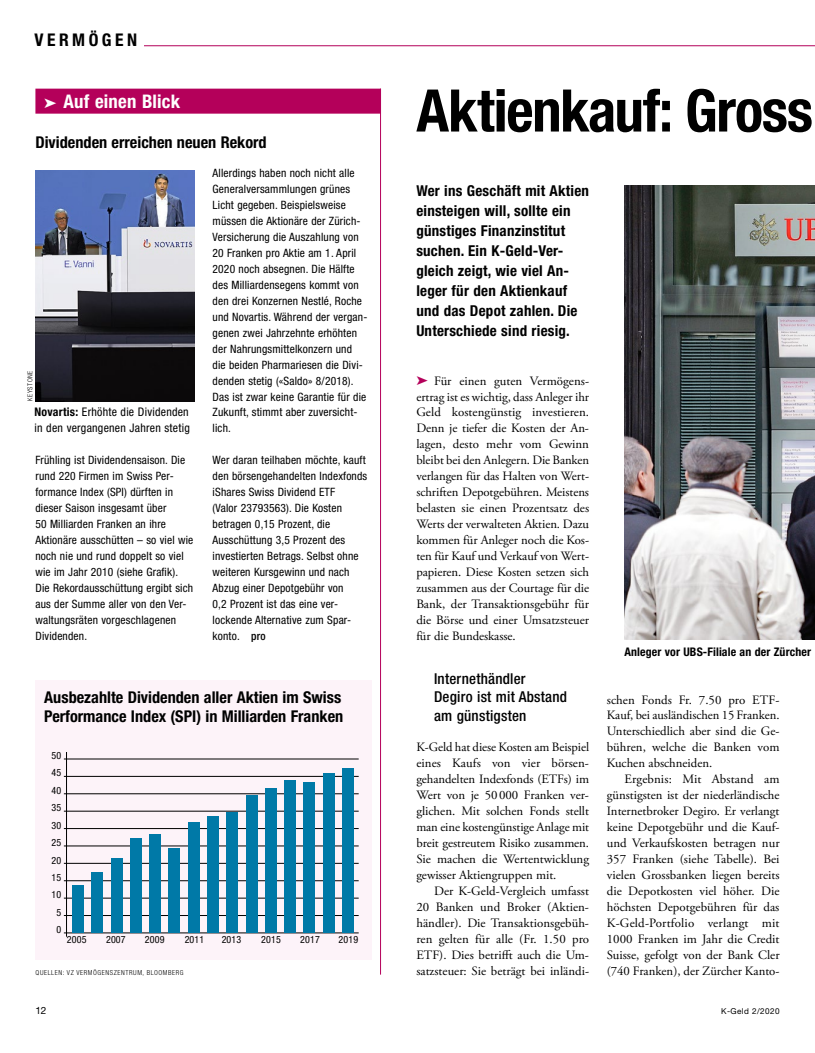
<style>
.page{position:relative;width:815px;height:1053px;background:#fff}
.page>*{position:absolute;margin:0;border:0;box-sizing:border-box;transform-origin:0 0}
.t1{font:700 condensed 58.75px "Helvetica Neue LT Std";letter-spacing:-.02em;color:#000}
.t2{font:700 condensed 18.75px "Helvetica Neue LT Std";letter-spacing:.01em;color:#fff}
.t3{font:700 condensed 17.5px "Helvetica Neue LT Std";letter-spacing:.2em;color:#000}
.t4{font:700 condensed 16.25px/18.8px "Helvetica Neue LT Std";color:#000}
.t5{font:700 condensed 15px/20px "Helvetica Neue LT Std";letter-spacing:.015em;color:#000}
.t6{font:500 condensed 15px/18.8px "Helvetica Neue LT Std";letter-spacing:.015em;color:#000}
.t7{font:12.75px/16px "Adobe Garamond Pro";color:#000;text-align:justify}
.t8{font:condensed 11.88px/15.9px "Helvetica Neue LT Std";letter-spacing:.02em;color:#000}
.t9{font:700 condensed 11.88px "Helvetica Neue LT Std";letter-spacing:.01em;color:#000}
.t10{font:condensed 11.5px/16px "Helvetica Neue LT Std";letter-spacing:.015em;color:#000}
.t11{font:condensed 10px "Helvetica Neue LT Std";letter-spacing:.015em;color:#000}
.t12{font:10px "Helvetica Neue LT Std";color:#000}
.t13{font:8.12px "Helvetica Neue LT Std";letter-spacing:.05em;color:#000}
.t14{font:300 condensed 6.88px "Helvetica Neue LT Std";letter-spacing:.09em;color:#000}
.s1{font-family:"Zipp Dummbazz";font-weight:400;font-stretch:normal;font-size:13.75px}
.s2{font-weight:700}
.s3{font-weight:500;font-size:11.25px}
.s4{font-family:"Zipp Dummbazz";color:#b4005a}
</style>
<div class="page">
<hr style="left:53px;top:45px;width:762px;height:1px;background:#b4005a">
<img style="left:625px;top:185px;width:190px;height:454px">
<div style="left:35px;top:34px;width:109px;height:17px;background:#fff"></div>
<div style="left:35px;top:680px;width:337px;height:280px;background:#fdf3f9"></div>
<hr style="left:380px;top:89px;width:1px;height:885px;background:#b4005a">
<div style="left:35px;top:89px;width:346px;height:25px;background:#b4005a"></div>
<img style="left:35px;top:170px;width:160px;height:231px">
<hr style="left:64px;top:758px;width:295px;height:1px;background:#000">
<hr style="left:64px;top:776px;width:295px;height:1px;background:#000">
<hr style="left:64px;top:793px;width:295px;height:1px;background:#000">
<hr style="left:64px;top:810px;width:295px;height:1px;background:#000">
<hr style="left:64px;top:828px;width:295px;height:1px;background:#000">
<hr style="left:64px;top:845px;width:295px;height:1px;background:#000">
<hr style="left:64px;top:863px;width:295px;height:1px;background:#000">
<hr style="left:64px;top:880px;width:295px;height:1px;background:#000">
<hr style="left:64px;top:897px;width:295px;height:1px;background:#000">
<hr style="left:64px;top:915px;width:295px;height:1px;background:#000">
<hr style="left:66px;top:752px;width:1px;height:184px;background:#000">
<hr style="left:64px;top:932px;width:295px;height:1px;background:#000">
<div style="left:72px;top:884px;width:12px;height:48px;background:#0079a7"></div>
<div style="left:92px;top:871px;width:11px;height:61px;background:#0079a7"></div>
<div style="left:111px;top:858px;width:11px;height:74px;background:#0079a7"></div>
<div style="left:130px;top:838px;width:12px;height:94px;background:#0079a7"></div>
<div style="left:150px;top:834px;width:11px;height:98px;background:#0079a7"></div>
<div style="left:169px;top:848px;width:11px;height:84px;background:#0079a7"></div>
<div style="left:188px;top:822px;width:11px;height:110px;background:#0079a7"></div>
<div style="left:207px;top:815px;width:12px;height:117px;background:#0079a7"></div>
<div style="left:227px;top:811px;width:11px;height:121px;background:#0079a7"></div>
<div style="left:246px;top:795px;width:11px;height:137px;background:#0079a7"></div>
<div style="left:265px;top:788px;width:12px;height:144px;background:#0079a7"></div>
<div style="left:285px;top:780px;width:11px;height:152px;background:#0079a7"></div>
<div style="left:304px;top:782px;width:11px;height:150px;background:#0079a7"></div>
<div style="left:323px;top:773px;width:11px;height:159px;background:#0079a7"></div>
<div style="left:342px;top:768px;width:12px;height:164px;background:#0079a7"></div>
<h3 class="t3" style="left:35px;top:29px;width:104px">VERMögen</h3>
<h2 class="t2" style="left:44px;top:90px;width:137px"><span class="s1">‰</span> Auf einen Blick</h2>
<p class="t4" style="left:35px;top:133px;width:233px">Dividenden erreichen neuen Rekord</p>
<p class="t14" style="left:26px;top:401px;width:32px;rotate:-90deg">KEYSTONE</p>
<p class="t8" style="left:35px;top:404px;width:157px"><span class="s2">Novartis:</span> Erhöhte die Dividenden in den vergangenen Jahren stetig</p>
<p class="t10" style="left:35px;top:452px;width:159px">Frühling ist Dividendensaison. Die rund 220 Firmen im Swiss Per&shy;formance Index (SPI) dürften in dieser Saison insgesamt über<br>50 Milliarden Franken an ihre<br>Aktionäre ausschütten – so viel wie noch nie und rund doppelt so viel wie im Jahr 2010 (siehe Grafik).<br>Die Rekordausschüttung ergibt sich aus der Summe aller von den Ver&shy;waltungsräten vorgeschlagenen<br>Dividenden.</p>
<p class="t10" style="left:213px;top:165px;width:156px">Allerdings haben noch nicht alle<br>Generalversammlungen grünes<br>Licht gegeben. Beispielsweise müssen die Aktionäre der Zürich-<br>Versicherung die Auszahlung von<br>20 Franken pro Aktie am 1. April<br>2020 noch absegnen. Die Hälfte des Milliardensegens kommt von den drei Konzernen Nestlé, Roche und Novartis. Während der vergan&shy;genen zwei Jahrzehnte erhöhten der Nahrungsmittelkonzern und die beiden Pharmariesen die Divi&shy;denden stetig («Saldo» 8/2018).<br>Das ist zwar keine Garantie für die<br>Zukunft, stimmt aber zuversicht&shy;lich.</p>
<p class="t10" style="left:213px;top:452px;width:156px">Wer daran teilhaben möchte, kauft den börsengehandelten Indexfonds iShares Swiss Dividend ETF<br>(Valor 23793563). Die Kosten betragen 0,15 Prozent, die<br>Ausschüttung 3,5 Prozent des investierten Betrags. Selbst ohne weiteren Kursgewinn und nach<br>Abzug einer Depotgebühr von<br>0,2 Prozent ist das eine ver&shy;lockende Alternative zum Spar&shy;konto. <span class="s3">pro</span></p>
<p class="t4" style="left:44px;top:687px;width:301px">Ausbezahlte Dividenden aller Aktien im Swiss<br>Performance Index (SPI) in Milliarden Franken</p>
<p class="t11" style="left:51px;top:749px;width:11px">50</p>
<p class="t11" style="left:51px;top:767px;width:11px">45</p>
<p class="t11" style="left:51px;top:784px;width:11px">40</p>
<p class="t11" style="left:51px;top:801px;width:11px">35</p>
<p class="t11" style="left:51px;top:819px;width:11px">30</p>
<p class="t11" style="left:51px;top:836px;width:11px">25</p>
<p class="t11" style="left:51px;top:854px;width:11px">20</p>
<p class="t11" style="left:51px;top:871px;width:11px">15</p>
<p class="t11" style="left:51px;top:888px;width:11px">10</p>
<p class="t11" style="left:56px;top:906px;width:6px">5</p>
<p class="t11" style="left:57px;top:923px;width:6px">0</p>
<p class="t11" style="left:67px;top:933px;width:21px">2005</p>
<p class="t11" style="left:106px;top:933px;width:21px">2007</p>
<p class="t11" style="left:145px;top:933px;width:21px">2009</p>
<p class="t11" style="left:185px;top:933px;width:21px">2011</p>
<p class="t11" style="left:222px;top:933px;width:21px">2013</p>
<p class="t11" style="left:261px;top:933px;width:21px">2015</p>
<p class="t11" style="left:300px;top:933px;width:21px">2017</p>
<p class="t11" style="left:339px;top:933px;width:21px">2019</p>
<p class="t14" style="left:36px;top:968px;width:150px">QUELLEN: VZ VERMÖGENSZENTRUM, BLOOMBERG</p>
<h1 class="t1" style="left:416px;top:75px;width:398px">Aktienkauf: Gross</h1>
<p class="t5" style="left:416px;top:180px;width:174px">Wer ins Geschäft mit Aktien einsteigen will, sollte ein günstiges Finanzinstitut suchen. Ein K-Geld-Ver&shy;gleich zeigt, wie viel An-- leger für den Aktienkauf und das Depot zahlen. Die<br>Unterschiede sind riesig.</p>
<p class="t7" style="left:416px;top:373px;width:174px"><span class="s4">‰</span> Für einen guten Vermögens&shy;ertrag ist es wichtig, dass Anleger ihr Geld kostengünstig investieren.<br>Denn je tiefer die Kosten der An&shy;lagen, desto mehr vom Gewinn bleibt bei den Anlegern. Die Banken verlangen für das Halten von Wert&shy;schriften Depotgebühren. Meistens belasten sie einen Prozentsatz des Werts der verwalteten Aktien. Dazu kommen für Anleger noch die Kos&shy;ten für Kauf und Verkauf von Wert&shy;papieren. Diese Kosten setzen sich zusammen aus der Courtage für die Bank, der Transaktionsgebühr für die Börse und einer Umsatzsteuer für die Bundeskasse.</p>
<p class="t6" style="left:434px;top:668px;width:134px">Internethändler<br>Degiro ist mit Abstand am günstigsten</p>
<p class="t7" style="left:416px;top:739px;width:174px">K-Geld hat diese Kosten am Beispiel eines Kaufs von vier börsen&shy;gehandelten Indexfonds (ETFs) im Wert von je 50000 Franken ver&shy;glichen. Mit solchen Fonds stellt man eine kostengünstige Anlage mit breit gestreutem Risiko zusammen.<br>Sie machen die Wertentwicklung gewisser Aktiengruppen mit.</p>
<p class="t7" style="left:416px;top:883px;width:174px;text-indent:18px">Der K-Geld-Vergleich umfasst 20 Banken und Broker (Aktien&shy;händler). Die Transaktionsgebüh&shy;ren gelten für alle (Fr. 1.50 pro ETF). Dies betrifft auch die Um&shy;satzsteuer: Sie beträgt bei inländi-</p>
<p class="t9" style="left:625px;top:644px;width:188px">Anleger vor UBS-Filiale an der Zürcher</p>
<p class="t7" style="left:607px;top:692px;width:174px">schen Fonds Fr. 7.50 pro ETF-Kauf, bei ausländischen 15 Franken.<br>Unterschiedlich aber sind die Ge&shy;bühren, welche die Banken vom Kuchen abschneiden.</p>
<p class="t7" style="left:607px;top:771px;width:174px;text-indent:18px">Ergebnis: Mit Abstand am günstigsten ist der niederländische Internetbroker Degiro. Er verlangt keine Depotgebühr und die Kauf&shy;und Verkaufskosten betragen nur 357 Franken (siehe Tabelle). Bei vielen Grossbanken liegen bereits die Depotkosten viel höher. Die höchsten Depotgebühren für das K-Geld-Portfolio verlangt mit 1000 Franken im Jahr die Credit Suisse, gefolgt von der Bank Cler (740 Franken), der Zürcher Kanto-</p>
<p class="t12" style="left:35px;top:1004px;width:13px">12</p>
<p class="t13" style="left:721px;top:1006px;width:60px">K-Geld 2/2020</p>
</div>
